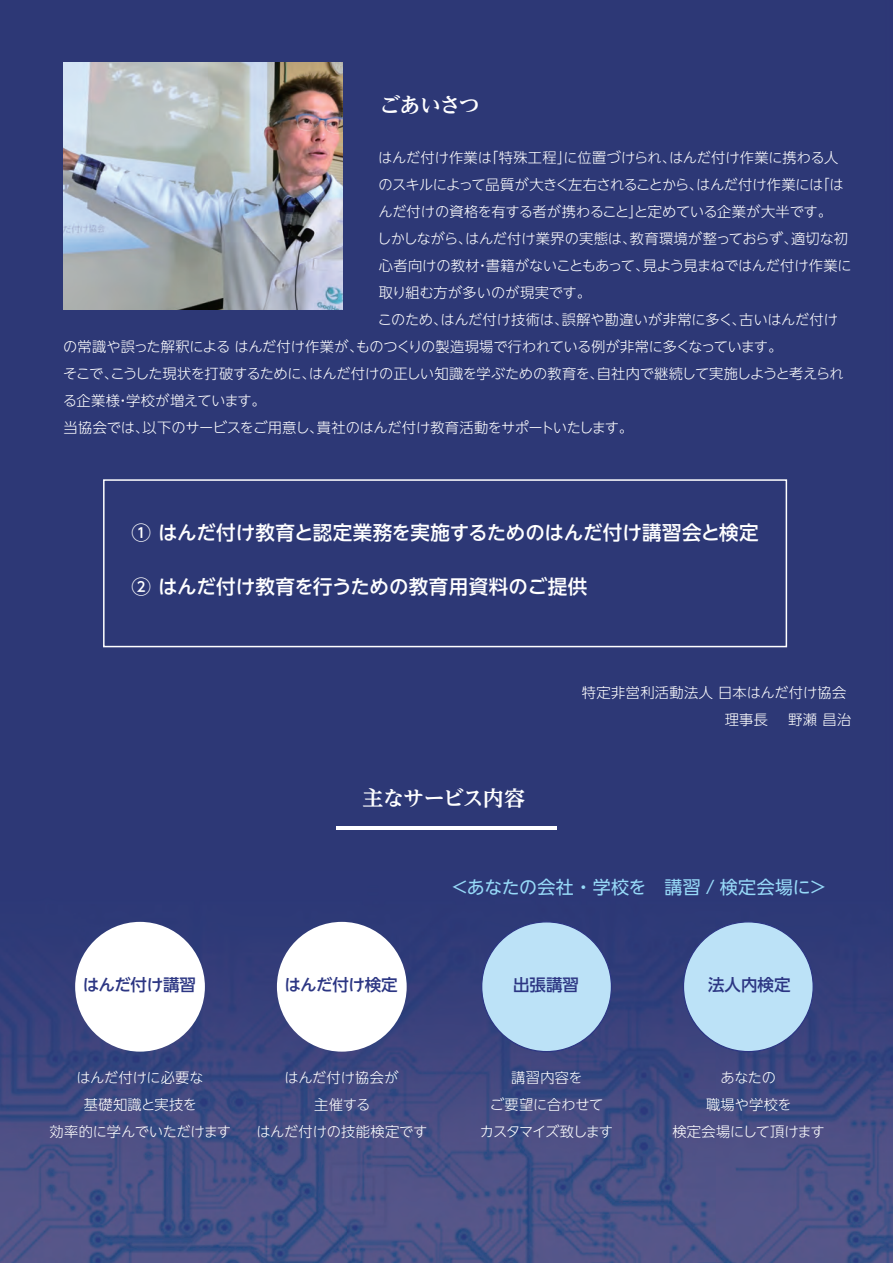
<style>
.page{position:relative;width:893px;height:1263px;background:#fff}
.page>*{position:absolute;margin:0;border:0;box-sizing:border-box;transform-origin:0 0}
.t1{font:700 21px "UD Reimin Pro";letter-spacing:-.035em;color:#fff}
.t2{font:500 19.5px "UD Shin Go NT Pro";letter-spacing:.005em;color:#fff}
.t3{font:18px "UD Shin Go NT Pro";letter-spacing:.02em;color:#97daf8}
.t4{font:500 16.5px "UD Shin Go NT Pro";letter-spacing:-.015em;color:#2c3683}
.t5{font:300 14.25px/27px "UD Shin Go NT Pro";letter-spacing:-.015em;color:#fff;text-align:center}
.t6{font:300 14.25px "UD Shin Go NT Pro";letter-spacing:-.035em;color:#fff}
.t7{font:300 14.25px/27px "UD Shin Go NT Pro";letter-spacing:.025em;color:#fff}
</style>
<div class="page">
<img style="left:0;top:0;width:893px;height:1263px">
<div style="left:482px;top:922px;width:129px;height:130px;background:#bce2f7;border-radius:50%"></div>
<div style="left:683px;top:922px;width:130px;height:130px;background:#bce2f7;border-radius:50%"></div>
<img style="left:64px;top:62px;width:278px;height:247px">
<div style="left:103px;top:479px;width:684px;height:168px;border:2px solid #fff"></div>
<div style="left:75px;top:922px;width:130px;height:130px;background:#fff;border-radius:50%"></div>
<div style="left:277px;top:922px;width:130px;height:130px;background:#fff;border-radius:50%"></div>
<hr style="left:337px;top:826px;width:220px;height:4px;background:#fff">
<h1 class="t1" style="left:379px;top:88px;width:102px">ごあいさつ</h1>
<p class="t5" style="left:378px;top:143px;width:462px">はんだ付け作業は「特殊工程」に位置づけられ、はんだ付け作業に携わる人</p>
<p class="t6" style="left:379px;top:173px;width:467px">のスキルによって品質が大きく左右されることから、はんだ付け作業には「は</p>
<p class="t5" style="left:378px;top:197px;width:455px">んだ付けの資格を有する者が携わること」と定めている企業が大半です。</p>
<p class="t5" style="left:377px;top:224px;width:472px">しかしながら、はんだ付け業界の実態は、教育環境が整っておらず、適切な初</p>
<p class="t5" style="left:379px;top:251px;width:474px">心者向けの教材・書籍がないこともあって、見よう見まねではんだ付け作業に</p>
<p class="t5" style="left:379px;top:278px;width:214px">取り組む方が多いのが現実です。</p>
<p class="t5" style="left:378px;top:305px;width:462px">このため、はんだ付け技術は、誤解や勘違いが非常に多く、古いはんだ付け</p>
<p class="t5" style="left:63px;top:332px;width:720px">の常識や誤った解釈による はんだ付け作業が、ものつくりの製造現場で行われている例が非常に多くなっています。</p>
<p class="t5" style="left:63px;top:359px;width:782px">そこで、こうした現状を打破するために、はんだ付けの正しい知識を学ぶための教育を、自社内で継続して実施しようと考えられ</p>
<p class="t5" style="left:63px;top:386px;width:205px">る企業様・学校が増えています。</p>
<p class="t5" style="left:64px;top:413px;width:571px">当協会では、以下のサービスをご用意し、貴社のはんだ付け教育活動をサポートいたします。</p>
<h2 class="t2" style="left:132px;top:517px;width:629px">① はんだ付け教育と認定業務を実施するためのはんだ付け講習会と検定</h2>
<h2 class="t2" style="left:132px;top:571px;width:457px">② はんだ付け教育を行うための教育用資料のご提供</h2>
<h1 class="t1" style="left:363px;top:780px;width:164px">主なサービス内容</h1>
<p class="t7" style="left:725px;top:679px;width:128px;text-indent:-143px">特定非営利活動法人 日本はんだ付け協会理事長　 野瀬 昌治</p>
<p class="t3" style="left:450px;top:872px;width:378px">＜あなたの会社・学校を　講習 / 検定会場に＞</p>
<p class="t4" style="left:83px;top:971px;width:115px">はんだ付け講習</p>
<p class="t4" style="left:284px;top:971px;width:115px">はんだ付け検定</p>
<p class="t5" style="left:49px;top:1063px;width:183px">はんだ付けに必要な<br>基礎知識と実技を<br>効率的に学んでいただけます</p>
<p class="t5" style="left:256px;top:1063px;width:172px">はんだ付け協会が<br>主催する<br>はんだ付けの技能検定です</p>
<p class="t4" style="left:513px;top:971px;width:67px">出張講習</p>
<p class="t5" style="left:480px;top:1063px;width:135px">講習内容を<br>ご要望に合わせて<br>カスタマイズ致します</p>
<p class="t4" style="left:708px;top:971px;width:84px">法人内検定</p>
<p class="t5" style="left:672px;top:1063px;width:154px">あなたの<br>職場や学校を<br>検定会場にして頂けます</p>
</div>
